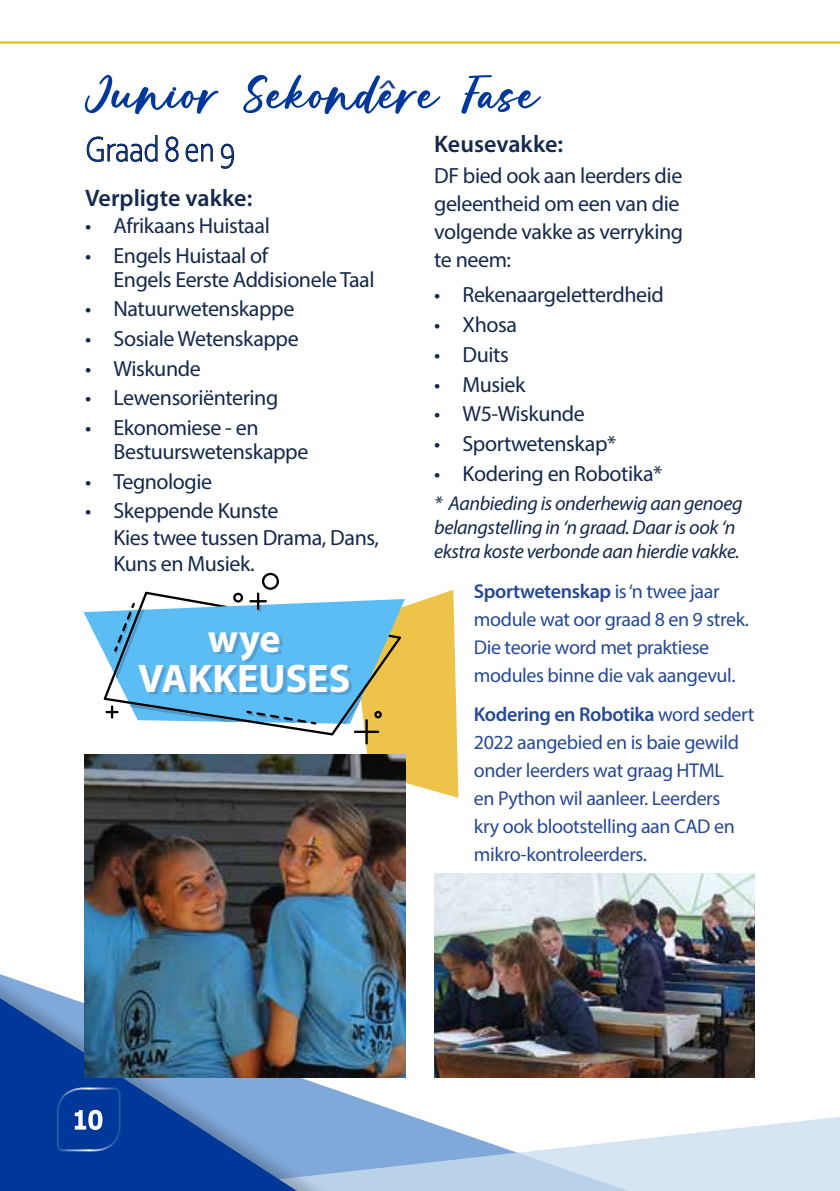
<style>
.page{position:relative;width:840px;height:1191px;background:#fff}
.page>*{position:absolute;margin:0;border:0;box-sizing:border-box;transform-origin:0 0}
.t1{font:52px "Natural";letter-spacing:.025em;color:#003899}
.t2{font:700 40px/40px "Myriad Pro";color:#fff;text-align:center}
.t3{font:300 36px "Corbel";letter-spacing:-.02em;color:#003899;scale:.87 1}
.t4{font:600 24px "Myriad Pro";color:#14294b}
.t5{font:24px "MS Reference Sans Serif";color:#fff}
.t6{font:22px/28px "Myriad Pro";letter-spacing:-.02em;color:#14294b}
.t7{font:20px/28px "Myriad Pro";letter-spacing:-.02em;color:#264993}
.t8{font:italic 20px/24px "Myriad Pro";letter-spacing:-.02em;color:#14294b}
.s1{font-weight:600}
</style>
<div class="page">
<svg style="left:406px;top:1006px;width:433px;height:185px"></svg>
<div style="left:0;top:945px;width:406px;height:246px;background:#000;opacity:.22"></div>
<svg style="left:0;top:998px;width:297px;height:193px;background:#295bab"></svg>
<svg style="left:56px;top:1086px;width:65px;height:66px;background:#1a4ca3"></svg>
<hr style="left:0;top:42px;width:839px;height:2px;background:#e8b909">
<svg style="left:86px;top:135px;width:72px;height:27px"></svg>
<svg style="left:165px;top:136px;width:14px;height:26px"></svg>
<svg style="left:185px;top:143px;width:28px;height:19px"></svg>
<svg style="left:220px;top:143px;width:14px;height:26px"></svg>
<svg style="left:83px;top:611px;width:21px;height:89px"></svg>
<svg style="left:104px;top:591px;width:238px;height:144px;fill:#5cbdf5"></svg>
<svg style="left:233px;top:592px;width:10px;height:10px"></svg>
<svg style="left:249px;top:573px;width:30px;height:39px"></svg>
<svg style="left:342px;top:590px;width:116px;height:208px;background:#d0c67d"></svg>
<svg style="left:105px;top:705px;width:14px;height:13px"></svg>
<svg style="left:114px;top:602px;width:30px;height:77px;background:#60a8d3"></svg>
<svg style="left:130px;top:704px;width:186px;height:20px;background:#65add7"></svg>
<div style="left:141px;top:634px;width:210px;height:61px;background:#4f96c9;opacity:.75"></div>
<img style="left:84px;top:754px;width:321px;height:323px">
<img style="left:434px;top:873px;width:320px;height:204px">
<svg style="left:379px;top:80px;width:17px;height:8px"></svg>
<h1 class="t1" style="left:82px;top:71px;width:458px">Junior Sekondêre Fase</h1>
<h3 class="t3" style="left:85px;top:126px;width:174px">Graad 8 en 9</h3>
<p class="t4" style="left:85px;top:183px;width:169px">Verpligte vakke:</p>
<p class="t6" style="left:85px;top:211px;width:186px">• Afrikaans Huistaal</p>
<p class="t6" style="left:113px;top:243px;width:262px;line-height:24px;text-indent:-28px">• Engels Huistaal of<br>Engels Eerste Addisionele Taal</p>
<p class="t6" style="left:85px;top:294px;width:211px">• Natuurwetenskappe</p>
<p class="t6" style="left:85px;top:324px;width:215px">• Sosiale Wetenskappe</p>
<p class="t6" style="left:85px;top:354px;width:117px">• Wiskunde</p>
<p class="t6" style="left:85px;top:383px;width:195px">• Lewensoriëntering</p>
<p class="t6" style="left:113px;top:415px;width:196px;line-height:24px;text-indent:-28px">• Ekonomiese - en<br>Bestuurswetenskappe</p>
<p class="t6" style="left:85px;top:467px;width:128px">• Tegnologie</p>
<p class="t6" style="left:113px;top:497px;width:267px;line-height:26.4px;text-indent:-28px">• Skeppende Kunste<br>Kies twee tussen Drama, Dans,<br>Kuns en Musiek.</p>
<h2 class="t2" style="left:138px;top:616px;width:213px">wye<br>VAKKEUSES</h2>
<p class="t4" style="left:434px;top:129px;width:130px">Keusevakke:</p>
<p class="t6" style="left:434px;top:161px;width:250px">DF bied ook aan leerders die geleentheid om een van die volgende vakke as verryking te neem:</p>
<p class="t6" style="left:434px;top:281px;width:231px">• Rekenaargeletterdheid</p>
<p class="t6" style="left:434px;top:310px;width:84px">• Xhosa</p>
<p class="t6" style="left:434px;top:340px;width:76px">• Duits</p>
<p class="t6" style="left:434px;top:370px;width:93px">• Musiek</p>
<p class="t6" style="left:434px;top:399px;width:152px">• W5-Wiskunde</p>
<p class="t6" style="left:434px;top:429px;width:183px">• Sportwetenskap*</p>
<p class="t6" style="left:434px;top:459px;width:229px">• Kodering en Robotika*</p>
<p class="t8" style="left:434px;top:491px;width:310px">* Aanbieding is onderhewig aan genoeg belangstelling in ‘n graad. Daar is ook ‘n ekstra koste verbonde aan hierdie vakke.</p>
<p class="t7" style="left:473px;top:576px;width:276px"><span class="s1">Sportwetenskap</span> is ‘n twee jaar module wat oor graad 8 en 9 strek.<br>Die teorie word met praktiese modules binne die vak aangevul.</p>
<p class="t7" style="left:473px;top:700px;width:282px"><span class="s1">Kodering en Robotika</span> word sedert<br>2022 aangebied en is baie gewild onder leerders wat graag HTML<br>en Python wil aanleer. Leerders<br>kry ook blootstelling aan CAD en mikro-kontroleerders.</p>
<p class="t5" style="left:72px;top:1104px;width:32px">10</p>
</div>
